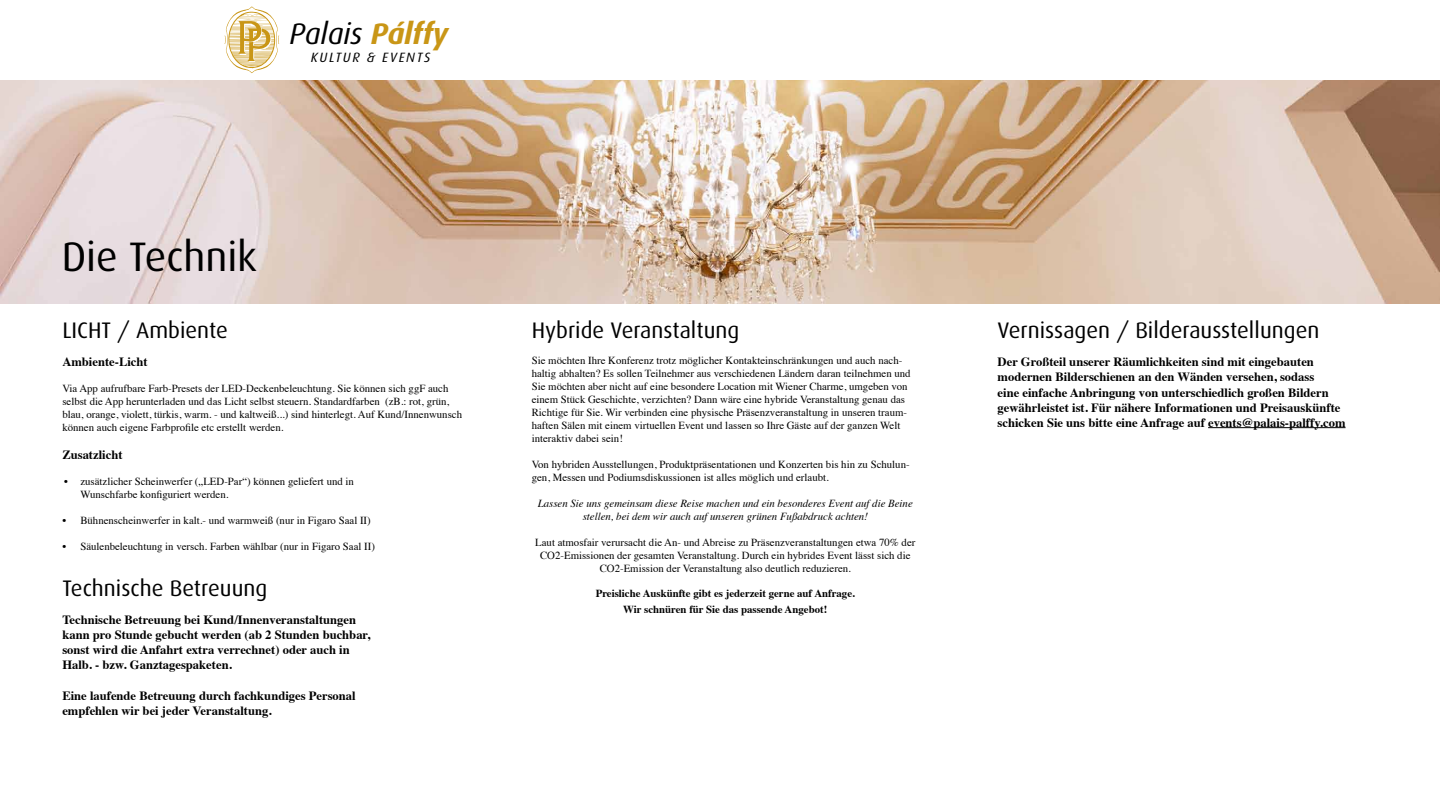
<style>
.page{position:relative;width:1440px;height:810px;background:#fff}
.page>*{position:absolute;margin:0;border:0;box-sizing:border-box;transform-origin:0 0}
.t1{font:41.25px "Dax";color:#000}
.t2{font:italic 29.7px "Dax";color:#000}
.t3{font:22.5px "Dax";color:#000}
.t4{font:italic 13.5px "Dax";letter-spacing:.12em;color:#000}
.t5{font:700 12.6px/15.1px "Times";color:#000}
.t6{font:10.8px/13px "Times";color:#000}
.t7{font:italic 10.8px/13px "Times";color:#000;text-align:center}
.t8{font:700 10.8px/15.1px "Times";color:#000;text-align:center}
.s1{font-weight:700;color:#c99616}
</style>
<div class="page">
<svg style="left:224px;top:6px;width:55px;height:67px"></svg>
<img style="left:0;top:81px;width:1439px;height:222px">
<hr style="left:1208px;top:427px;width:137px;height:1px;background:#000">
<h2 class="t2" style="left:289px;top:17px;width:160px">Palais <span class="s1">Pálffy</span></h2>
<p class="t4" style="left:311px;top:50px;width:121px">KULTUR &amp; EVENTS</p>
<h1 class="t1" style="left:62px;top:234px;width:197px">Die Technik</h1>
<h3 class="t3" style="left:62px;top:318px;width:167px">LICHT / Ambiente</h3>
<p class="t5" style="left:62px;top:353px;width:87px">Ambiente-Licht</p>
<p class="t6" style="left:62px;top:381px;width:401px">Via App aufrufbare Farb-Presets der LED-Deckenbeleuchtung. Sie können sich ggF auch selbst die App herunterladen und das Licht selbst steuern. Standardfarben (zB.: rot, grün, blau, orange, violett, türkis, warm. - und kaltweiß...) sind hinterlegt. Auf Kund/Innenwunsch können auch eigene Farbprofile etc erstellt werden.</p>
<p class="t5" style="left:62px;top:446px;width:62px">Zusatzlicht</p>
<p class="t6" style="left:80px;top:474px;width:275px;text-indent:-16px">• zusätzlicher Scheinwerfer („LED-Par“) können geliefert und in<br>Wunschfarbe konfiguriert werden.</p>
<p class="t6" style="left:62px;top:513px;width:310px">• Bühnenscheinwerfer in kalt.- und warmweiß (nur in Figaro Saal II)</p>
<p class="t6" style="left:62px;top:539px;width:314px">• Säulenbeleuchtung in versch. Farben wählbar (nur in Figaro Saal II)</p>
<h3 class="t3" style="left:62px;top:576px;width:206px">Technische Betreuung</h3>
<p class="t5" style="left:62px;top:611px;width:309px">Technische Betreuung bei Kund/Innenveranstaltungen kann pro Stunde gebucht werden (ab 2 Stunden buchbar, sonst wird die Anfahrt extra verrechnet) oder auch in Halb. - bzw. Ganztagespaketen.</p>
<p class="t5" style="left:62px;top:686px;width:295px">Eine laufende Betreuung durch fachkundiges Personal empfehlen wir bei jeder Veranstaltung.</p>
<h3 class="t3" style="left:531px;top:318px;width:209px">Hybride Veranstaltung</h3>
<p class="t6" style="left:531px;top:353px;width:380px">Sie möchten Ihre Konferenz trotz möglicher Kontakteinschränkungen und auch nach&shy;haltig abhalten? Es sollen Teilnehmer aus verschiedenen Ländern daran teilnehmen und Sie möchten aber nicht auf eine besondere Location mit Wiener Charme, umgeben von einem Stück Geschichte, verzichten? Dann wäre eine hybride Veranstaltung genau das Richtige für Sie. Wir verbinden eine physische Präsenzveranstaltung in unseren traum&shy;haften Sälen mit einem virtuellen Event und lassen so Ihre Gäste auf der ganzen Welt interaktiv dabei sein!</p>
<p class="t6" style="left:531px;top:457px;width:379px">Von hybriden Ausstellungen, Produktpräsentationen und Konzerten bis hin zu Schulun&shy;gen, Messen und Podiumsdiskussionen ist alles möglich und erlaubt.</p>
<p class="t7" style="left:538px;top:496px;width:376px">Lassen Sie uns gemeinsam diese Reise machen und ein besonderes Event auf die Beine stellen, bei dem wir auch auf unseren grünen Fußabdruck achten!</p>
<p class="t6" style="left:535px;top:535px;width:381px;text-align:center">Laut atmosfair verursacht die An- und Abreise zu Präsenzveranstaltungen etwa 70% der<br>CO2-Emissionen der gesamten Veranstaltung. Durch ein hybrides Event lässt sich die<br>CO2-Emission der Veranstaltung also deutlich reduzieren.</p>
<p class="t8" style="left:595px;top:585px;width:260px">Preisliche Auskünfte gibt es jederzeit gerne auf Anfrage.<br>Wir schnüren für Sie das passende Angebot!</p>
<h3 class="t3" style="left:997px;top:318px;width:323px">Vernissagen / Bilderausstellungen</h3>
<p class="t5" style="left:997px;top:353px;width:349px">Der Großteil unserer Räumlichkeiten sind mit eingebauten modernen Bilderschienen an den Wänden versehen, sodass<br>eine einfache Anbringung von unterschiedlich großen Bildern gewährleistet ist. Für nähere Informationen und Preisauskünfte schicken Sie uns bitte eine Anfrage auf events@palais-palffy.com</p>
</div>
